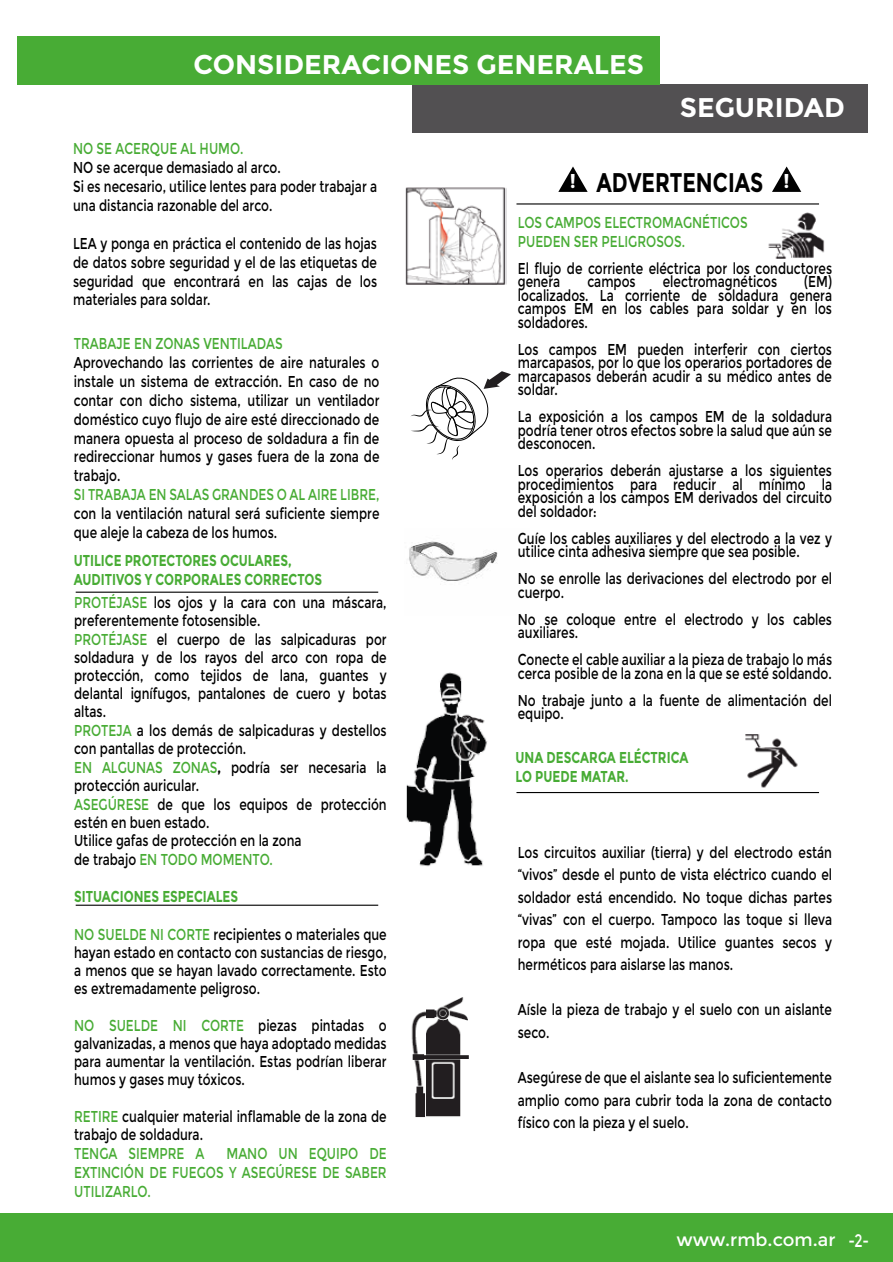
<style>
.page{position:relative;width:893px;height:1262px;background:#fff}
.page>*{position:absolute;margin:0;border:0;box-sizing:border-box;transform-origin:0 0}
.t1{font:700 27px "Montserrat";color:#fff}
.t2{font:700 27px "Montserrat";color:#010101;scale:.77 1}
.t3{font:18px "Montserrat";color:#fff}
.t4{font:15.75px/13.5px "Montserrat";color:#010101;scale:.77 1}
.t5{font:15.75px/18.9px "Montserrat";color:#48ac35;scale:.77 1}
.t6{font:700 15.75px/18.9px "Montserrat";color:#48ac35;scale:.77 1}
.s1{color:#48ac35}
.s2{font-weight:700}
</style>
<div class="page">
<img style="left:409px;top:541px;width:89px;height:40px">
<img style="left:405px;top:187px;width:102px;height:98px">
<img style="left:768px;top:212px;width:57px;height:47px">
<img style="left:803px;top:792px;width:17px;height:2px">
<img style="left:726px;top:793px;width:20px;height:1px">
<svg style="left:411px;top:371px;width:100px;height:89px"></svg>
<img style="left:746px;top:734px;width:57px;height:60px">
<img style="left:406px;top:672px;width:82px;height:195px">
<img style="left:411px;top:997px;width:58px;height:121px">
<div style="left:412px;top:84px;width:455px;height:48px;background:#525052"></div>
<div style="left:18px;top:37px;width:642px;height:48px;background:#48ac35"></div>
<div style="left:0;top:1214px;width:893px;height:48px;background:#48ac35"></div>
<hr style="left:76px;top:591px;width:302px;height:2px;background:#010101">
<hr style="left:76px;top:904px;width:302px;height:1px;background:#010101">
<hr style="left:516px;top:792px;width:303px;height:1px;background:#010101">
<hr style="left:516px;top:203px;width:303px;height:1px;background:#010101">
<svg style="left:772px;top:166px;width:29px;height:26px"></svg>
<svg style="left:558px;top:166px;width:30px;height:26px"></svg>
<h1 class="t1" style="left:194px;top:48px;width:452px">CONSIDERACIONES GENERALES</h1>
<h1 class="t1" style="left:680px;top:92px;width:166px">SEGURIDAD</h1>
<p class="t5" style="left:73px;top:139px;width:223px">NO SE ACERQUE AL HUMO.</p>
<p class="t4" style="left:73px;top:158px;width:396px;line-height:18.9px">NO se acerque demasiado al arco.<br>Si es necesario, utilice lentes para poder trabajar a una distancia razonable del arco.</p>
<p class="t4" style="left:73px;top:234px;width:396px;line-height:18.9px;text-align:justify">LEA y ponga en práctica el contenido de las hojas de datos sobre seguridad y el de las etiquetas de seguridad que encontrará en las cajas de los materiales para soldar.</p>
<p class="t5" style="left:74px;top:334px;width:273px">TRABAJE EN ZONAS VENTILADAS</p>
<p class="t4" style="left:74px;top:353px;width:398px;line-height:18.9px;text-align:justify">Aprovechando las corrientes de aire naturales o instale un sistema de extracción. En caso de no contar con dicho sistema, utilizar un ventilador doméstico cuyo flujo de aire esté direccionado de manera opuesta al proceso de soldadura a fin de redireccionar humos y gases fuera de la zona de trabajo.</p>
<p class="t5" style="left:74px;top:485px;width:398px">SI TRABAJA EN SALAS GRANDES O AL AIRE LIBRE,</p>
<p class="t4" style="left:74px;top:504px;width:398px;line-height:18.9px">con la ventilación natural será suficiente siempre que aleje la cabeza de los humos.</p>
<p class="t6" style="left:74px;top:551px;width:324px">UTILICE PROTECTORES OCULARES,<br>AUDITIVOS Y CORPORALES CORRECTOS</p>
<p class="t4" style="left:74px;top:593px;width:407px;line-height:18.3px"><span class="s1">PROTÉJASE</span> los ojos y la cara con una máscara, preferentemente fotosensible.<br><span class="s1">PROTÉJASE</span> el cuerpo de las salpicaduras por soldadura y de los rayos del arco con ropa de protección, como tejidos de lana, guantes y delantal ignífugos, pantalones de cuero y botas altas.<br><span class="s1">PROTEJA</span> a los demás de salpicaduras y destellos con pantallas de protección.<br><span class="s1">EN ALGUNAS ZONAS</span><span class="s2">,</span> podría ser necesaria la protección auricular.<br><span class="s1">ASEGÚRESE</span> de que los equipos de protección estén en buen estado.<br>Utilice gafas de protección en la zona<br>de trabajo <span class="s1">EN TODO MOMENTO.</span></p>
<p class="t6" style="left:74px;top:887px;width:215px">SITUACIONES ESPECIALES</p>
<p class="t4" style="left:74px;top:925px;width:407px;line-height:18px;text-align:justify"><span class="s1">NO SUELDE NI CORTE</span> recipientes o materiales que hayan estado en contacto con sustancias de riesgo, a menos que se hayan lavado correctamente. Esto es extremadamente peligroso.</p>
<p class="t4" style="left:74px;top:1016px;width:407px;line-height:18px;text-align:justify"><span class="s1">NO SUELDE NI CORTE</span> piezas pintadas o galvanizadas, a menos que haya adoptado medidas para aumentar la ventilación. Estas podrían liberar humos y gases muy tóxicos.</p>
<p class="t4" style="left:74px;top:1107px;width:407px;line-height:18px"><span class="s1">RETIRE</span> cualquier material inflamable de la zona de trabajo de soldadura.</p>
<p class="t5" style="left:74px;top:1144px;width:171px">TENGA SIEMPRE A</p>
<p class="t5" style="left:74px;top:1144px;width:407px;text-align:justify;text-indent:152px">MANO UN EQUIPO DE EXTINCIÓN DE FUEGOS Y ASEGÚRESE DE SABER UTILIZARLO.</p>
<h1 class="t2" style="left:570px;top:166px;width:287px"><sup>!</sup> ADVERTENCIAS <sup>!</sup></h1>
<p class="t5" style="left:518px;top:213px;width:300px">LOS CAMPOS ELECTROMAGNÉTICOS<br>PUEDEN SER PELIGROSOS.</p>
<p class="t4" style="left:518px;top:261px;width:410px">El flujo de corriente eléctrica por los conductores genera</p>
<p class="t4" style="left:587px;top:275px;width:64px">campos</p>
<p class="t4" style="left:663px;top:275px;width:150px">electromagnéticos</p>
<p class="t4" style="left:518px;top:275px;width:410px;text-align:justify;text-indent:286px">(EM) localizados. La corriente de soldadura genera campos EM en los cables para soldar y en los soldadores.</p>
<p class="t4" style="left:518px;top:342px;width:410px;text-align:justify">Los campos EM pueden interferir con ciertos marcapasos, por lo que los operarios portadores de marcapasos deberán acudir a su médico antes de soldar.</p>
<p class="t4" style="left:518px;top:410px;width:410px;text-align:justify">La exposición a los campos EM de la soldadura podría tener otros efectos sobre la salud que aún se desconocen.</p>
<p class="t4" style="left:518px;top:464px;width:410px;text-align:justify">Los operarios deberán ajustarse a los siguientes procedimientos para reducir al mínimo la exposición a los campos EM derivados del circuito del soldador:</p>
<p class="t4" style="left:518px;top:531px;width:410px">Guíe los cables auxiliares y del electrodo a la vez y utilice cinta adhesiva siempre que sea posible.</p>
<p class="t4" style="left:518px;top:572px;width:410px">No se enrolle las derivaciones del electrodo por el cuerpo.</p>
<p class="t4" style="left:518px;top:612px;width:410px">No se coloque entre el electrodo y los cables auxiliares.</p>
<p class="t4" style="left:518px;top:653px;width:410px">Conecte el cable auxiliar a la pieza de trabajo lo más cerca posible de la zona en la que se esté soldando.</p>
<p class="t4" style="left:518px;top:693px;width:410px">No trabaje junto a la fuente de alimentación del equipo.</p>
<p class="t6" style="left:515px;top:748px;width:226px">UNA DESCARGA ELÉCTRICA<br>LO PUEDE MATAR.</p>
<p class="t4" style="left:518px;top:841px;width:410px;line-height:22.5px;text-align:justify">Los circuitos auxiliar (tierra) y del electrodo están “vivos” desde el punto de vista eléctrico cuando el soldador está encendido. No toque dichas partes “vivas” con el cuerpo. Tampoco las toque si lleva ropa que esté mojada. Utilice guantes secos y herméticos para aislarse las manos.</p>
<p class="t4" style="left:518px;top:998px;width:410px;line-height:22.5px">Aísle la pieza de trabajo y el suelo con un aislante seco.</p>
<p class="t4" style="left:518px;top:1066px;width:410px;line-height:22.5px;text-align:justify">Asegúrese de que el aislante sea lo suficientemente amplio como para cubrir toda la zona de contacto físico con la pieza y el suelo.</p>
<p class="t3" style="left:676px;top:1229px;width:194px">www.rmb.com.ar -2-</p>
</div>
